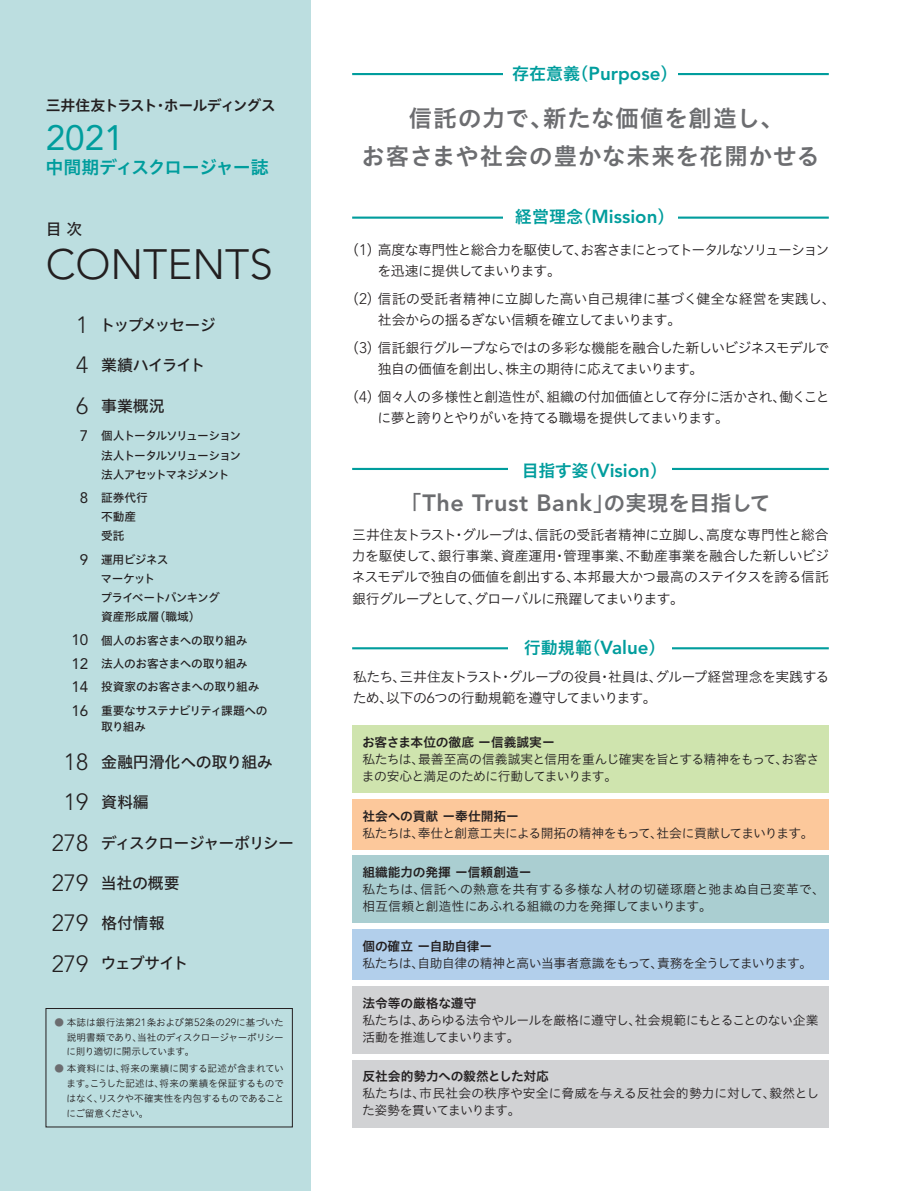
<style>
.page{position:relative;width:915px;height:1191px;background:#fff}
.page>*{position:absolute;margin:0;border:0;box-sizing:border-box;transform-origin:0 0}
.t1{font:300 42.15px "Avenir";color:#231f20}
.本文15Q28H{font:35.1px "Avenir";color:#009d9d}
.本文_8pt{font:23.4px "Hiragino UD Sans Std W6";letter-spacing:.035em;color:#6c6d70}
.本文_8pt-2{font:800 23.4px "Avenir";letter-spacing:.025em;color:#6c6d70}
.t2{font:800 18.75px "Avenir";color:#009d9d}
.本文15Q28H-2{font:18px "Hiragino UD Sans Std W6";letter-spacing:-.05em;color:#009d9d}
.t3{font:16.95px "Hiragino UD Sans Std W6";letter-spacing:-.01em;color:#009d9d}
.目次タイトル{font:15.9px "Hiragino UD Sans Std W5";letter-spacing:-.035em;color:#231f20}
.目次タイトル-2{font:15.9px "Hiragino UD Sans Std W5";letter-spacing:-.075em;color:#231f20}
.目次タイトル-3{font:15.9px "Hiragino UD Sans Std W5";letter-spacing:-.015em;color:#231f20}
.目次タイトル-4{font:15.9px "Hiragino UD Sans Std W5";letter-spacing:-.12em;color:#231f20}
.本文15Q28H-3{font:14.85px "Hiragino UD Sans Std W6";letter-spacing:-.065em;color:#231f20}
.t4{font:13.8px/21.3px "Hiragino UD Sans Std W3";letter-spacing:-.04em;color:#231f20}
.t5{font:13.8px/21.3px "Hiragino UD Sans Std W3";letter-spacing:-.01em;color:#231f20}
.t6{font:13.8px/21.3px "Hiragino UD Sans Std W3";letter-spacing:-.07em;color:#231f20}
.t7{font:12.75px/17px "Hiragino UD Sans Std W3";letter-spacing:-.025em;color:#231f20}
.t8{font:12.75px "Hiragino UD Sans Std W6";color:#231f20}
.t9{font:12.75px/17px "Hiragino UD Sans Std W3";letter-spacing:.01em;color:#231f20}
.t10{font:12.75px "Hiragino UD Sans Std W3";letter-spacing:-.05em;color:#231f20}
.目次タイトル-5{font:11.7px/15.9px "Hiragino UD Sans Std W5";letter-spacing:-.055em;color:#231f20}
.目次タイトル-6{font:11.7px "Hiragino UD Sans Std W5";letter-spacing:-.035em;color:#231f20}
.目次タイトル-7{font:11.7px "Hiragino UD Sans Std W5";letter-spacing:-.095em;color:#231f20}
.目次タイトル-8{font:11.7px "Hiragino UD Sans Std W5";letter-spacing:-.03em;color:#231f20}
.目次タイトル-9{font:11.7px "Hiragino UD Sans Std W5";letter-spacing:-.1em;color:#231f20}
.目次タイトル-10{font:11.7px "Hiragino UD Sans Std W5";letter-spacing:-.08em;color:#231f20}
.t11{font:9.6px/14.9px "Hiragino UD Sans Std W3";letter-spacing:-.02em;color:#231f20;text-align:justify}
.s1{font-family:"Avenir";font-weight:300;font-size:23.4px}
.s2{font-family:"Avenir";font-size:15.15px}
.s3{color:#6c6d70}
.s4{font-family:"Avenir";font-weight:300;font-size:10.5px}
.s5{font-family:"Hiragino UD Sans Std W6";font-weight:400;font-size:16.95px}
.s6{font-family:"Avenir";font-weight:300;font-size:15.15px}
.s7{font-family:"Avenir";font-weight:800;font-size:18.75px}
.s8{font-family:"Hiragino UD Sans Std W6";font-weight:400;font-size:21.3px}
</style>
<div class="page">
<div style="left:0;top:0;width:310px;height:1191px;background:#bcdee0"></div>
<hr style="left:352px;top:216px;width:476px;height:3px;background:#009d9d">
<div style="left:503px;top:207px;width:174px;height:19px;background:#fff"></div>
<div style="left:352px;top:725px;width:476px;height:67px;background:#cfe4ae"></div>
<div style="left:352px;top:799px;width:476px;height:50px;background:#fcc89b"></div>
<div style="left:352px;top:855px;width:476px;height:68px;background:#aaced1"></div>
<div style="left:352px;top:929px;width:476px;height:50px;background:#b2cfeb"></div>
<div style="left:352px;top:986px;width:476px;height:67px;background:#d1d2d4"></div>
<div style="left:352px;top:1059px;width:476px;height:68px;background:#d1d2d4"></div>
<hr style="left:352px;top:647px;width:476px;height:2px;background:#009d9d">
<div style="left:508px;top:638px;width:163px;height:19px;background:#fff"></div>
<hr style="left:352px;top:468px;width:476px;height:2px;background:#009d9d">
<div style="left:508px;top:460px;width:163px;height:21px;background:#fff"></div>
<div style="left:46px;top:1008px;width:246px;height:119px;border:1px solid #231f20"></div>
<hr style="left:352px;top:73px;width:476px;height:2px;background:#009d9d">
<div style="left:503px;top:64px;width:174px;height:19px;background:#fff"></div>
<p class="本文15Q28H-3" style="left:46px;top:94px;width:231px">三井住友トラスト・ホールディングス</p>
<p class="本文15Q28H" style="left:46px;top:117px;width:80px">2021</p>
<p class="本文15Q28H-2" style="left:46px;top:153px;width:225px">中間期ディスクロージャー誌</p>
<p class="目次タイトル" style="left:46px;top:217px;width:38px">目次</p>
<p class="t1" style="left:46px;top:240px;width:228px">CONTENTS</p>
<p class="目次タイトル-4" style="left:76px;top:313px;width:141px"><span class="s1">1</span> トップメッセージ</p>
<p class="目次タイトル-2" style="left:76px;top:353px;width:131px"><span class="s1">4</span> 業績ハイライト</p>
<p class="目次タイトル" style="left:76px;top:393px;width:90px"><span class="s1">6</span> 事業概況</p>
<p class="目次タイトル-7" style="left:80px;top:427px;width:163px"><span class="s2">7</span> 個人トータルソリューション</p>
<p class="目次タイトル-7" style="left:101px;top:446px;width:141px">法人トータルソリューション</p>
<p class="目次タイトル-9" style="left:101px;top:465px;width:130px">法人アセットマネジメント</p>
<p class="目次タイトル-5" style="left:80px;top:489px;width:69px"><span class="s2">8</span> 証券代行</p>
<p class="目次タイトル-5" style="left:101px;top:508px;width:37px">不動産</p>
<p class="目次タイトル-5" style="left:101px;top:527px;width:25px">受託</p>
<p class="目次タイトル-5" style="left:80px;top:551px;width:90px"><span class="s2">9</span> 運用ビジネス</p>
<p class="目次タイトル-5" style="left:100px;top:570px;width:56px">マーケット</p>
<p class="目次タイトル-10" style="left:100px;top:588px;width:121px">プライベートバンキング</p>
<p class="目次タイトル-5" style="left:101px;top:608px;width:101px">資産形成層（職域）</p>
<p class="目次タイトル-6" style="left:71px;top:631px;width:178px"><span class="s2">10</span> 個人のお客さまへの取り組み</p>
<p class="目次タイトル-6" style="left:71px;top:654px;width:178px"><span class="s2">12</span> 法人のお客さまへの取り組み</p>
<p class="目次タイトル-8" style="left:71px;top:678px;width:189px"><span class="s2">14</span> 投資家のお客さまへの取り組み</p>
<p class="目次タイトル-5" style="left:101px;top:701px;width:168px;text-indent:-30px"><span class="s2">16</span> 重要なサステナビリティ課題への取り組み</p>
<p class="目次タイトル-3" style="left:64px;top:749px;width:210px"><span class="s1">18</span> 金融円滑化への取り組み</p>
<p class="目次タイトル" style="left:64px;top:790px;width:86px"><span class="s1">19</span> 資料編</p>
<p class="目次タイトル-2" style="left:52px;top:830px;width:244px"><span class="s1">278</span> ディスクロージャーポリシー</p>
<p class="目次タイトル" style="left:52px;top:870px;width:129px"><span class="s1">279</span> 当社の概要</p>
<p class="目次タイトル" style="left:52px;top:911px;width:115px"><span class="s1">279</span> 格付情報</p>
<p class="目次タイトル" style="left:52px;top:951px;width:138px"><span class="s1">279</span> ウェブサイト</p>
<p class="t11" style="left:67px;top:1014px;width:219px;text-indent:-12px"><span class="s3">●</span> 本誌は銀行法第<span class="s4">21</span>条および第<span class="s4">52</span>条の<span class="s4">29</span>に基づいた説明書類であり、当社のディスクロージャーポリシーに則り適切に開示しています。</p>
<p class="t11" style="left:66px;top:1060px;width:219px;text-indent:-12px"><span class="s3">●</span> 本資料には、将来の業績に関する記述が含まれています。こうした記述は、将来の業績を保証するものではなく、リスクや不確実性を内包するものであることにご留意ください。</p>
<p class="t2" style="left:512px;top:62px;width:167px"><span class="s5">存在意義（</span>Purpose<span class="s5">）</span></p>
<p class="本文_8pt" style="left:408px;top:101px;width:376px">信託の力で、新たな価値を創造し、</p>
<p class="本文_8pt" style="left:361px;top:138px;width:459px">お客さまや社会の豊かな未来を花開かせる</p>
<p class="t2" style="left:515px;top:206px;width:161px"><span class="s5">経営理念（</span>Mission<span class="s5">）</span></p>
<p class="t6" style="left:377px;top:238px;width:453px;text-indent:-32px">（<span class="s6">1</span>）高度な専門性と総合力を駆使して、お客さまにとってトータルなソリューションを迅速に提供してまいります。</p>
<p class="t5" style="left:378px;top:287px;width:459px;text-indent:-33px">（<span class="s6">2</span>）信託の受託者精神に立脚した高い自己規律に基づく健全な経営を実践し、社会からの揺るぎない信頼を確立してまいります。</p>
<p class="t4" style="left:378px;top:336px;width:452px;text-indent:-33px">（<span class="s6">3</span>）信託銀行グループならではの多彩な機能を融合した新しいビジネスモデルで独自の価値を創出し、株主の期待に応えてまいります。</p>
<p class="t4" style="left:377px;top:385px;width:453px;text-indent:-32px">（<span class="s6">4</span>）個々人の多様性と創造性が、組織の付加価値として存分に活かされ、働くことに夢と誇りとやりがいを持てる職場を提供してまいります。</p>
<p class="t3" style="left:521px;top:457px;width:146px">目指す姿（<span class="s7">Vision</span>）</p>
<p class="本文_8pt-2" style="left:400px;top:489px;width:372px"><span class="s8">「</span>The Trust Bank<span class="s8">」の実現を目指して</span></p>
<p class="t4" style="left:351px;top:523px;width:479px;text-align:justify">三井住友トラスト・グループは、信託の受託者精神に立脚し、高度な専門性と総合力を駆使して、銀行事業、資産運用・管理事業、不動産事業を融合した新しいビジネスモデルで独自の価値を創出する、本邦最大かつ最高のステイタスを誇る信託銀行グループとして、グローバルに飛躍してまいります。</p>
<p class="t3" style="left:523px;top:634px;width:143px">行動規範（<span class="s7">Value</span>）</p>
<p class="t4" style="left:353px;top:665px;width:478px">私たち、三井住友トラスト・グループの役員・社員は、グループ経営理念を実践するため、以下の<span class="s6">6</span>つの行動規範を遵守してまいります。</p>
<p class="t8" style="left:362px;top:732px;width:194px">お客さま本位の徹底ー信義誠実ー</p>
<p class="t7" style="left:362px;top:750px;width:458px">私たちは、最善至高の信義誠実と信用を重んじ確実を旨とする精神をもって、お客さまの安心と満足のために行動してまいります。</p>
<p class="t8" style="left:362px;top:806px;width:158px">社会への貢献ー奉仕開拓ー</p>
<p class="t10" style="left:362px;top:823px;width:452px">私たちは、奉仕と創意工夫による開拓の精神をもって、社会に貢献してまいります。</p>
<p class="t8" style="left:362px;top:862px;width:171px">組織能力の発揮ー信頼創造ー</p>
<p class="t9" style="left:362px;top:880px;width:464px">私たちは、信託への熱意を共有する多様な人材の切磋琢磨と弛まぬ自己変革で、相互信頼と創造性にあふれる組織の力を発揮してまいります。</p>
<p class="t8" style="left:362px;top:936px;width:131px">個の確立ー自助自律ー</p>
<p class="t7" style="left:362px;top:954px;width:451px">私たちは、自助自律の精神と高い当事者意識をもって、責務を全うしてまいります。</p>
<p class="t8" style="left:362px;top:993px;width:115px">法令等の厳格な遵守</p>
<p class="t7" style="left:362px;top:1010px;width:457px">私たちは、あらゆる法令やルールを厳格に遵守し、社会規範にもとることのない企業活動を推進してまいります。</p>
<p class="t8" style="left:362px;top:1066px;width:188px">反社会的勢力への毅然とした対応</p>
<p class="t7" style="left:362px;top:1084px;width:458px">私たちは、市民社会の秩序や安全に脅威を与える反社会的勢力に対して、毅然とした姿勢を貫いてまいります。</p>
</div>
